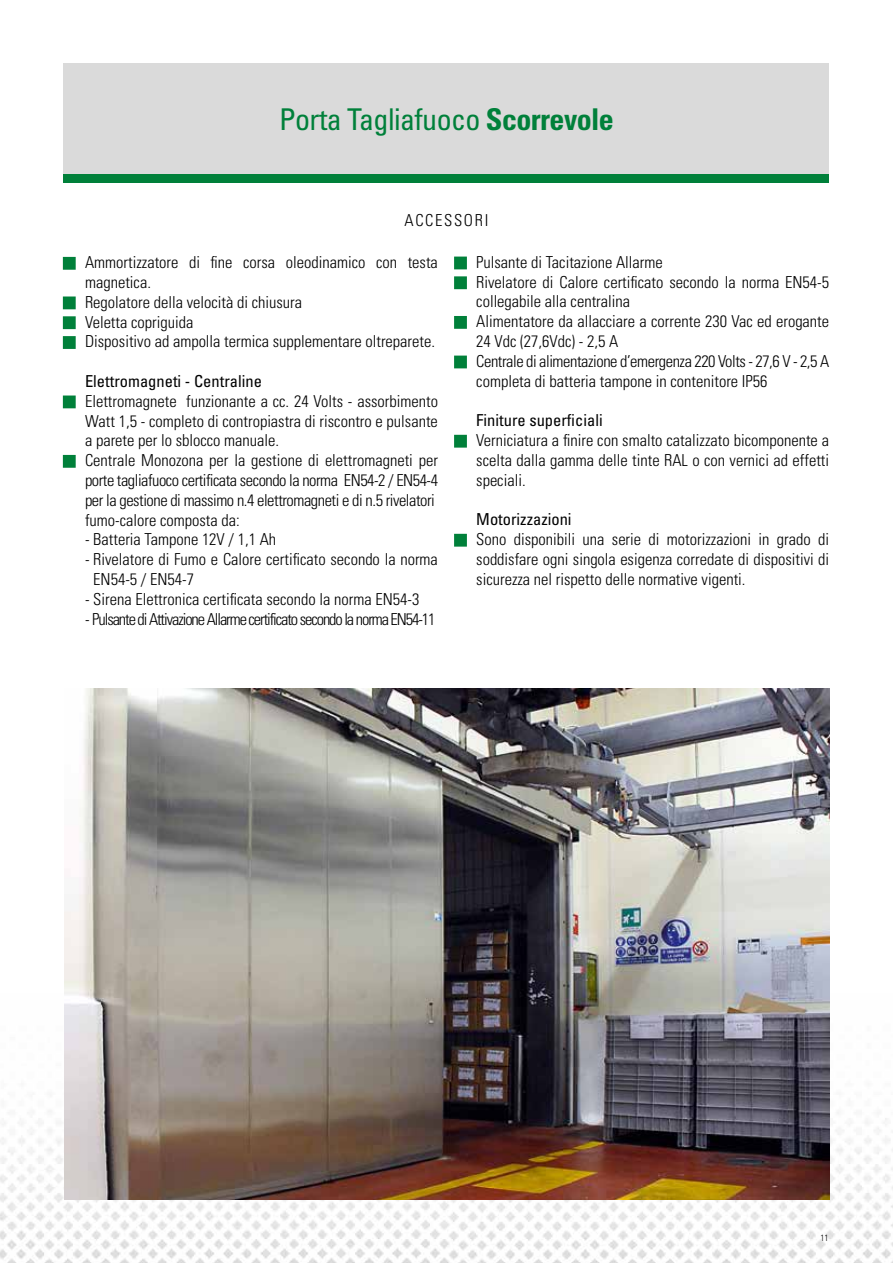
<style>
.page{position:relative;width:893px;height:1263px;background:#fff}
.page>*{position:absolute;margin:0;border:0;box-sizing:border-box;transform-origin:0 0}
.t1{font:condensed 30px "Univers";letter-spacing:-.02em;color:#00803a}
.t2{font:300 condensed 16.5px/19.8px "Univers";color:#000}
.t3{font:300 condensed 16.5px "Univers";letter-spacing:-.025em;color:#000}
.t4{font:300 condensed 16.5px "Univers";letter-spacing:-.065em;color:#000}
.t5{font:condensed 16.5px "Univers";color:#000}
.t6{font:300 condensed 16.5px "Univers";letter-spacing:-.03em;color:#000}
.t7{font:300 condensed 16.5px "Univers";letter-spacing:.1em;color:#000}
.t8{font:300 condensed 9px "Univers";color:#000}
.s1{font-weight:700}
.s2{font-family:"European Pi Three";font-weight:400;font-stretch:normal;color:#00803a}
</style>
<div class="page">
<img style="left:0;top:993px;width:893px;height:270px">
<div style="left:64px;top:64px;width:765px;height:119px;background:#dadada"></div>
<div style="left:64px;top:174px;width:765px;height:9px;background:#00803a"></div>
<div style="left:63px;top:257px;width:13px;height:13px;border:3px solid #00803a"></div>
<div style="left:63px;top:296px;width:13px;height:13px;border:3px solid #00803a"></div>
<div style="left:63px;top:316px;width:13px;height:13px;border:3px solid #00803a"></div>
<div style="left:63px;top:336px;width:13px;height:13px;border:3px solid #00803a"></div>
<div style="left:63px;top:395px;width:13px;height:13px;border:3px solid #00803a"></div>
<div style="left:63px;top:455px;width:13px;height:13px;border:3px solid #00803a"></div>
<div style="left:454px;top:257px;width:13px;height:12px;border:3px solid #00803a"></div>
<div style="left:454px;top:276px;width:13px;height:13px;border:3px solid #00803a"></div>
<div style="left:454px;top:316px;width:13px;height:13px;border:3px solid #00803a"></div>
<div style="left:454px;top:356px;width:13px;height:12px;border:3px solid #00803a"></div>
<div style="left:454px;top:435px;width:13px;height:13px;border:3px solid #00803a"></div>
<div style="left:454px;top:534px;width:13px;height:13px;border:3px solid #00803a"></div>
<img style="left:64px;top:689px;width:765px;height:510px">
<h1 class="t1" style="left:279px;top:101px;width:336px">Porta Tagliafuoco <span class="s1">Scorrevole</span></h1>
<p class="t7" style="left:405px;top:210px;width:85px">ACCESSORI</p>
<p class="t2" style="left:455px;top:252px;width:209px"><span class="s2">K</span> Pulsante di Tacitazione Allarme</p>
<p class="t2" style="left:455px;top:272px;width:376px"><span class="s2">K</span> Rivelatore di Calore certificato secondo la norma EN54-5</p>
<p class="t2" style="left:476px;top:292px;width:155px">collegabile alla centralina</p>
<p class="t2" style="left:455px;top:312px;width:376px"><span class="s2">K</span> Alimentatore da allacciare a corrente 230 Vac ed erogante</p>
<p class="t2" style="left:476px;top:331px;width:143px">24 Vdc (27,6Vdc) - 2,5 A</p>
<p class="t3" style="left:455px;top:351px;width:376px"><span class="s2">K</span> Centrale di alimentazione d’emergenza 220 Volts - 27,6 V - 2,5 A</p>
<p class="t2" style="left:476px;top:371px;width:293px">completa di batteria tampone in contenitore IP56</p>
<p class="t5" style="left:476px;top:410px;width:128px">Finiture superficiali</p>
<p class="t2" style="left:455px;top:430px;width:376px"><span class="s2">K</span> Verniciatura a finire con smalto catalizzato bicomponente a</p>
<p class="t2" style="left:476px;top:450px;width:354px">scelta dalla gamma delle tinte RAL o con vernici ad effetti</p>
<p class="t2" style="left:476px;top:470px;width:51px">speciali.</p>
<p class="t5" style="left:476px;top:509px;width:97px">Motorizzazioni</p>
<p class="t2" style="left:455px;top:529px;width:376px"><span class="s2">K</span> Sono disponibili una serie di motorizzazioni in grado di</p>
<p class="t2" style="left:476px;top:549px;width:354px">soddisfare ogni singola esigenza corredate di dispositivi di</p>
<p class="t2" style="left:476px;top:569px;width:271px">sicurezza nel rispetto delle normative vigenti.</p>
<p class="t2" style="left:64px;top:252px;width:376px"><span class="s2">K</span> Ammortizzatore di fine corsa oleodinamico con testa</p>
<p class="t2" style="left:85px;top:272px;width:67px">magnetica.</p>
<p class="t2" style="left:64px;top:292px;width:240px"><span class="s2">K</span> Regolatore della velocità di chiusura</p>
<p class="t2" style="left:64px;top:312px;width:131px"><span class="s2">K</span> Veletta copriguida</p>
<p class="t2" style="left:64px;top:332px;width:373px"><span class="s2">K</span> Dispositivo ad ampolla termica supplementare oltreparete.</p>
<p class="t5" style="left:85px;top:371px;width:178px">Elettromagneti - Centraline</p>
<p class="t2" style="left:64px;top:391px;width:376px"><span class="s2">K</span> Elettromagnete funzionante a cc. 24 Volts - assorbimento</p>
<p class="t2" style="left:85px;top:411px;width:354px">Watt 1,5 - completo di contropiastra di riscontro e pulsante</p>
<p class="t2" style="left:85px;top:431px;width:196px">a parete per lo sblocco manuale.</p>
<p class="t2" style="left:64px;top:450px;width:376px"><span class="s2">K</span> Centrale Monozona per la gestione di elettromagneti per</p>
<p class="t6" style="left:85px;top:470px;width:354px">porte tagliafuoco certificata secondo la norma EN54-2 / EN54-4</p>
<p class="t3" style="left:85px;top:490px;width:351px">per la gestione di massimo n.4 elettromagneti e di n.5 rivelatori</p>
<p class="t2" style="left:85px;top:510px;width:156px">fumo-calore composta da:</p>
<p class="t2" style="left:85px;top:530px;width:193px">- Batteria Tampone 12V / 1,1 Ah</p>
<p class="t2" style="left:93px;top:549px;width:346px;text-indent:-8px">- Rivelatore di Fumo e Calore certificato secondo la norma<br>EN54-5 / EN54-7</p>
<p class="t2" style="left:85px;top:589px;width:336px">- Sirena Elettronica certificata secondo la norma EN54-3</p>
<p class="t4" style="left:85px;top:609px;width:352px">- Pulsante di Attivazione Allarme certificato secondo la norma EN54-11</p>
<p class="t8" style="left:820px;top:1233px;width:9px">11</p>
</div>
